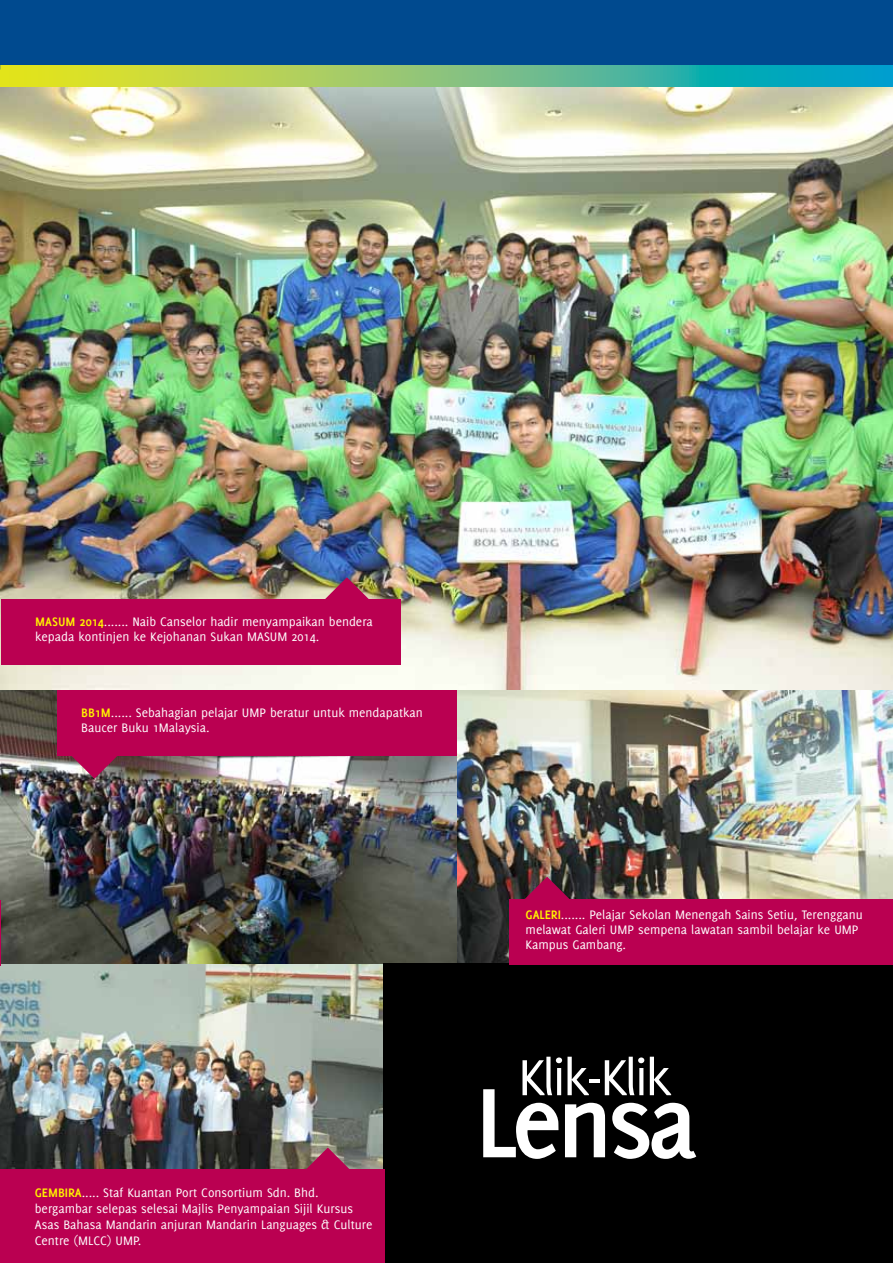
<style>
.page{position:relative;width:893px;height:1263px;background:#fff}
.page>*{position:absolute;margin:0;border:0;box-sizing:border-box;transform-origin:0 0}
.t1{font:700 108px "Delicious";letter-spacing:-.05em;color:#fff}
.t2{font:55.5px "Delicious";letter-spacing:-.05em;color:#fff}
.t3{font:13.5px/15px "Delicious";color:#fff}
.s1{font-weight:700;color:#fff200}
</style>
<div class="page">
<div style="left:0;top:0;width:893px;height:69px;background:#004a8f"></div>
<svg style="left:1px;top:66px;width:892px;height:22px;background:#7dc37c"></svg>
<svg style="left:0;top:66px;width:1px;height:22px"></svg>
<img style="left:0;top:690px;width:457px;height:274px">
<img style="left:0;top:964px;width:384px;height:205px">
<img style="left:457px;top:690px;width:436px;height:274px">
<div style="left:384px;top:964px;width:509px;height:299px;background:#000"></div>
<div style="left:509px;top:899px;width:384px;height:65px;background:#ba0051"></div>
<svg style="left:524px;top:877px;width:47px;height:22px"></svg>
<div style="left:0;top:1169px;width:385px;height:94px;background:#ba0051"></div>
<svg style="left:304px;top:1147px;width:48px;height:22px"></svg>
<hr style="left:0;top:900px;width:1px;height:66px;background:#ba0051">
<img style="left:0;top:88px;width:893px;height:602px">
<div style="left:1px;top:599px;width:399px;height:66px;background:#ba0051"></div>
<svg style="left:324px;top:577px;width:47px;height:22px"></svg>
<div style="left:57px;top:690px;width:400px;height:65px;background:#ba0051"></div>
<svg style="left:71px;top:755px;width:48px;height:24px"></svg>
<p class="t3" style="left:35px;top:614px;width:339px"><span class="s1">MASUM 2014</span>....... Naib Canselor hadir menyampaikan bendera kepada kontinjen ke Kejohanan Sukan MASUM 2014.</p>
<p class="t3" style="left:81px;top:705px;width:343px"><span class="s1">BB1M</span>...... Sebahagian pelajar UMP beratur untuk mendapatkan<br>Baucer Buku 1Malaysia.</p>
<p class="t3" style="left:35px;top:1184px;width:339px;line-height:16.2px"><span class="s1">GEMBIRA</span>..... Staf Kuantan Port Consortium Sdn. Bhd. bergambar selepas selesai Majlis Penyampaian Sijil Kursus Asas Bahasa Mandarin anjuran Mandarin Languages &amp; Culture Centre (MLCC) UMP.</p>
<p class="t3" style="left:526px;top:907px;width:339px"><span class="s1">GALERI</span>....... Pelajar Sekolan Menengah Sains Setiu, Terengganu melawat Galeri UMP sempena lawatan sambil belajar ke UMP<br>Kampus Gambang.</p>
<h2 class="t2" style="left:518px;top:1046px;width:155px">Klik-Klik</h2>
<h1 class="t1" style="left:476px;top:1060px;width:224px">Lensa</h1>
</div>
